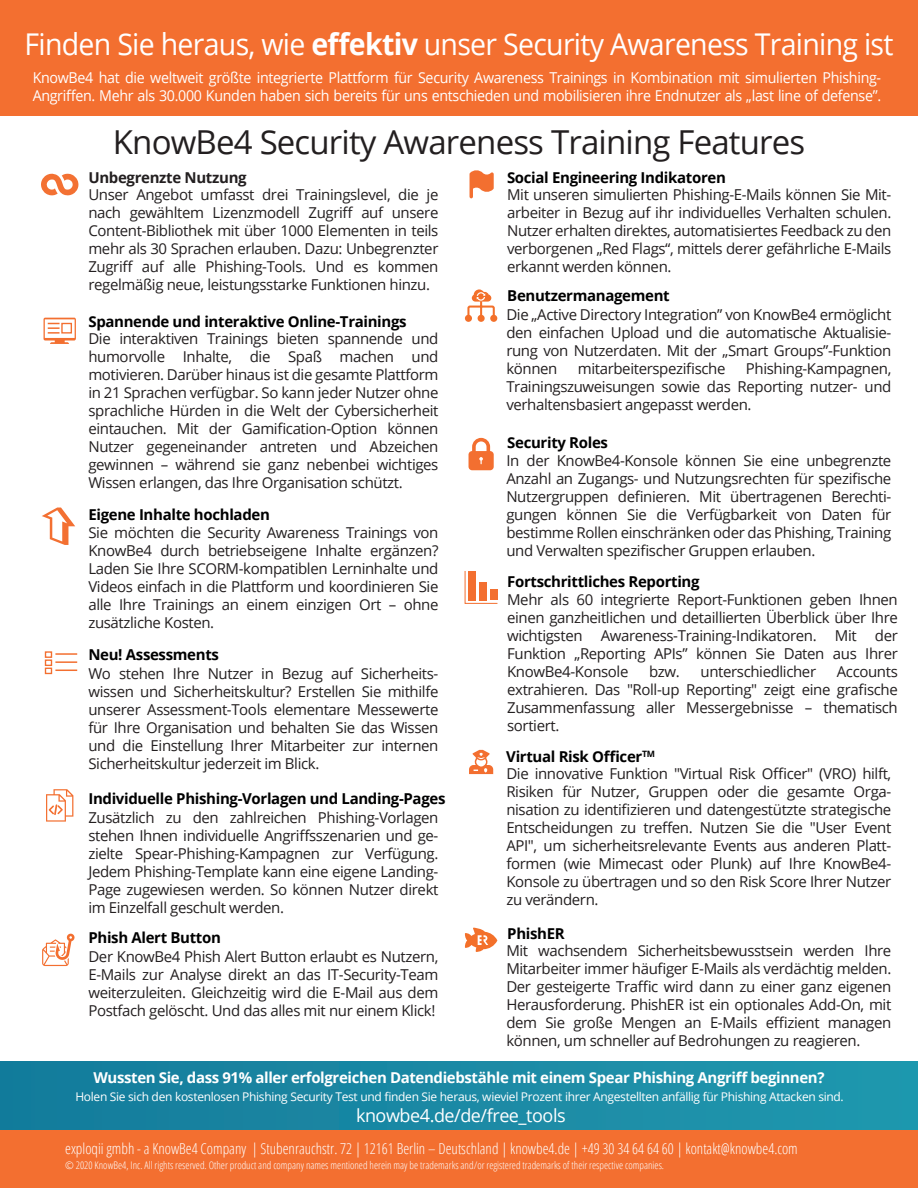
<style>
.page{position:relative;width:918px;height:1188px;background:#fff}
.page>*{position:absolute;margin:0;border:0;box-sizing:border-box;transform-origin:0 0}
.t1{font:33px "Open Sans";letter-spacing:-.025em;color:#231f20}
.t2{font:30px "Open Sans";letter-spacing:-.025em;color:#fff;scale:.95 1}
.t3{font:18px "Open Sans";letter-spacing:-.025em;color:#fff}
.t4{font:15px/18px "Open Sans";letter-spacing:-.025em;color:#231f20;text-align:justify}
.t5{font:700 15px "Open Sans";letter-spacing:-.02em;color:#000001}
.t6{font:15px/18px "Open Sans";letter-spacing:-.02em;color:#fff;scale:.95 1}
.t7{font:300 condensed 15px "Open Sans";color:#fff}
.t8{font:700 15px "Open Sans";letter-spacing:-.025em;color:#fff}
.t9{font:700 15px "Open Sans";letter-spacing:-.02em;color:#231f20}
.t10{font:12px "Open Sans";letter-spacing:-.025em;color:#fff}
.t11{font:300 condensed 10.5px "Open Sans";color:#fff}
.s1{font-weight:700}
</style>
<div class="page">
<div style="left:0;top:1130px;width:918px;height:58px;background:#f36f30"></div>
<svg style="left:41px;top:174px;width:37px;height:22px"></svg>
<svg style="left:469px;top:750px;width:24px;height:24px"></svg>
<svg style="left:44px;top:318px;width:32px;height:26px"></svg>
<svg style="left:46px;top:789px;width:27px;height:33px"></svg>
<svg style="left:42px;top:933px;width:33px;height:33px"></svg>
<svg style="left:470px;top:170px;width:24px;height:28px"></svg>
<div style="left:465px;top:315px;width:7px;height:7px;background:#f3702a;border-radius:50%"></div>
<svg style="left:466px;top:289px;width:30px;height:31px"></svg>
<svg style="left:469px;top:438px;width:25px;height:32px"></svg>
<svg style="left:465px;top:928px;width:32px;height:24px"></svg>
<svg style="left:464px;top:571px;width:34px;height:33px"></svg>
<hr style="left:55px;top:653px;width:22px;height:2px;background:#f36f30">
<div style="left:45px;top:651px;width:7px;height:7px;border:1px solid #f36f30"></div>
<hr style="left:55px;top:661px;width:22px;height:2px;background:#f36f30">
<div style="left:45px;top:659px;width:7px;height:7px;border:1px solid #f36f30"></div>
<svg style="left:55px;top:670px;width:22px;height:1px"></svg>
<div style="left:45px;top:668px;width:7px;height:6px;border:1px solid #f36f30"></div>
<svg style="left:42px;top:508px;width:33px;height:37px"></svg>
<div style="left:0;top:0;width:918px;height:116px;background:#f36f30"></div>
<div style="left:0;top:1062px;width:918px;height:68px;background:linear-gradient(to right,#147b9b,#2098ae)"></div>
<h2 class="t2" style="left:25px;top:24px;width:916px">Finden Sie heraus, wie <span class="s1">effektiv</span> unser Security Awareness Training ist</h2>
<p class="t6" style="left:33px;top:68px;width:895px">KnowBe4 hat die weltweit größte integrierte Plattform für Security Awareness Trainings in Kombination mit simulierten Phishing-<br>Angriffen. Mehr als 30.000 Kunden haben sich bereits für uns entschieden und mobilisieren ihre Endnutzer als „last line of defense”.</p>
<h1 class="t1" style="left:113px;top:119px;width:694px">KnowBe4 Security Awareness Training Features</h1>
<p class="t9" style="left:88px;top:167px;width:160px">Unbegrenzte Nutzung</p>
<p class="t5" style="left:507px;top:167px;width:220px">Social Engineering Indikatoren</p>
<p class="t4" style="left:88px;top:185px;width:352px">Unser Angebot umfasst drei Trainingslevel, die je nach gewähltem Lizenzmodell Zugriff auf unsere Content-Bibliothek mit über 1000 Elementen in teils mehr als 30 Sprachen erlauben. Dazu: Unbegrenzter Zugriff auf alle Phishing-Tools. Und es kommen regelmäßig neue, leistungsstarke Funktionen hinzu.</p>
<p class="t4" style="left:88px;top:329px;width:352px">Die interaktiven Trainings bieten spannende und humorvolle Inhalte, die Spaß machen und motivieren. Darüber hinaus ist die gesamte Plattform in 21 Sprachen verfügbar. So kann jeder Nutzer ohne sprachliche Hürden in die Welt der Cybersicherheit eintauchen. Mit der Gamification-Option können Nutzer gegeneinander antreten und Abzeichen gewinnen – während sie ganz nebenbei wichtiges Wissen erlangen, das Ihre Organisation schützt.</p>
<p class="t4" style="left:88px;top:523px;width:352px">Sie möchten die Security Awareness Trainings von KnowBe4 durch betriebseigene Inhalte ergänzen?<br>Laden Sie Ihre SCORM-kompatiblen Lerninhalte und Videos einfach in die Plattform und koordinieren Sie alle Ihre Trainings an einem einzigen Ort – ohne zusätzliche Kosten.</p>
<p class="t4" style="left:88px;top:664px;width:352px">Wo stehen Ihre Nutzer in Bezug auf Sicherheits&shy;wissen und Sicherheitskultur? Erstellen Sie mithilfe unserer Assessment-Tools elementare Messewerte für Ihre Organisation und behalten Sie das Wissen und die Einstellung Ihrer Mitarbeiter zur internen Sicherheitskultur jederzeit im Blick.</p>
<p class="t4" style="left:88px;top:808px;width:352px">Zusätzlich zu den zahlreichen Phishing-Vorlagen stehen Ihnen individuelle Angriffsszenarien und ge&shy;zielte Spear-Phishing-Kampagnen zur Verfügung.<br>Jedem Phishing-Template kann eine eigene Landing-Page zugewiesen werden. So können Nutzer direkt im Einzelfall geschult werden.</p>
<p class="t4" style="left:88px;top:948px;width:352px">Der KnowBe4 Phish Alert Button erlaubt es Nutzern, E-Mails zur Analyse direkt an das IT-Security-Team weiterzuleiten. Gleichzeitig wird die E-Mail aus dem Postfach gelöscht. Und das alles mit nur einem Klick!</p>
<p class="t5" style="left:88px;top:311px;width:320px">Spannende und interaktive Online-Trainings</p>
<p class="t5" style="left:88px;top:504px;width:183px">Eigene Inhalte hochladen</p>
<p class="t5" style="left:88px;top:644px;width:132px">Neu! Assessments</p>
<p class="t5" style="left:88px;top:788px;width:359px">Individuelle Phishing-Vorlagen und Landing-Pages</p>
<p class="t5" style="left:88px;top:927px;width:134px">Phish Alert Button</p>
<p class="t4" style="left:507px;top:185px;width:386px">Mit unseren simulierten Phishing-E-Mails können Sie Mit&shy;arbeiter in Bezug auf ihr individuelles Verhalten schulen.<br>Nutzer erhalten direktes, automatisiertes Feedback zu den verborgenen „Red Flags“, mittels derer gefährliche E-Mails erkannt werden können.</p>
<p class="t5" style="left:507px;top:285px;width:164px">Benutzermanagement</p>
<p class="t4" style="left:506px;top:305px;width:386px">Die „Active Directory Integration” von KnowBe4 ermöglicht den einfachen Upload und die automatische Aktualisie&shy;rung von Nutzerdaten. Mit der „Smart Groups”-Funktion können</p>
<p class="t4" style="left:578px;top:359px;width:149px">mitarbeiterspezifische</p>
<p class="t4" style="left:506px;top:359px;width:387px;text-indent:240px">Phishing-Kampagnen, Trainingszuweisungen sowie das Reporting nutzer- und verhaltensbasiert angepasst werden.</p>
<p class="t5" style="left:507px;top:432px;width:102px">Security Roles</p>
<p class="t4" style="left:506px;top:451px;width:387px">In der KnowBe4-Konsole können Sie eine unbegrenzte Anzahl an Zugangs- und Nutzungsrechten für spezifische Nutzergruppen definieren. Mit übertragenen Berechti&shy;gungen können Sie die Verfügbarkeit von Daten für bestimme Rollen einschränken oder das Phishing, Training und Verwalten spezifischer Gruppen erlauben.</p>
<p class="t4" style="left:507px;top:590px;width:392px">Mehr als 60 integrierte Report-Funktionen geben Ihnen einen ganzheitlichen und detaillierten Überblick über Ihre wichtigsten Awareness-Training-Indikatoren. Mit der Funktion „Reporting APIs” können Sie Daten aus Ihrer KnowBe4-Konsole</p>
<p class="t5" style="left:507px;top:571px;width:194px">Fortschrittliches Reporting</p>
<p class="t4" style="left:649px;top:662px;width:32px">bzw.</p>
<p class="t4" style="left:701px;top:662px;width:117px">unterschiedlicher</p>
<p class="t4" style="left:507px;top:662px;width:392px;text-indent:330px">Accounts extrahieren. Das "Roll-up Reporting" zeigt eine grafische Zusammenfassung aller Messergebnisse – thematisch sortiert.</p>
<p class="t4" style="left:506px;top:765px;width:386px">Die innovative Funktion "Virtual Risk Officer" (VRO) hilft, Risiken für Nutzer, Gruppen oder die gesamte Orga&shy;nisation zu identifizieren und datengestützte strategische Entscheidungen zu treffen. Nutzen Sie die "User Event API", um sicherheitsrelevante Events aus anderen Platt&shy;formen (wie Mimecast oder Plunk) auf Ihre KnowBe4- Konsole zu übertragen und so den Risk Score Ihrer Nutzer zu verändern.</p>
<p class="t4" style="left:506px;top:942px;width:387px">Mit wachsendem Sicherheitsbewusstsein werden Ihre Mitarbeiter immer häufiger E-Mails als verdächtig melden.<br>Der gesteigerte Traffic wird dann zu einer ganz eigenen Herausforderung. PhishER ist ein optionales Add-On, mit dem Sie große Mengen an E-Mails effizient managen können, um schneller auf Bedrohungen zu reagieren.</p>
<p class="t5" style="left:506px;top:746px;width:150px">Virtual Risk Officer<sup>TM</sup></p>
<p class="t5" style="left:507px;top:923px;width:59px">PhishER</p>
<p class="t8" style="left:93px;top:1067px;width:733px">Wussten Sie, dass 91% aller erfolgreichen Datendiebstähle mit einem Spear Phishing Angriff beginnen?</p>
<p class="t10" style="left:75px;top:1088px;width:770px">Holen Sie sich den kostenlosen Phishing Security Test und finden Sie heraus, wieviel Prozent ihrer Angestellten anfällig für Phishing Attacken sind.</p>
<p class="t3" style="left:356px;top:1103px;width:211px">knowbe4.de/de/free_tools</p>
<p class="t7" style="left:65px;top:1138px;width:734px">exploqii gmbh - a KnowBe4 Company | Stubenrauchstr. 72 | 12161 Berlin – Deutschland | knowbe4.de | +49 30 34 64 64 60 | kontakt@knowbe4.com</p>
<p class="t11" style="left:65px;top:1158px;width:600px">© 2020 KnowBe4, Inc. All rights reserved. Other product and company names mentioned herein may be trademarks and/or registered trademarks of their respective companies.</p>
</div>
